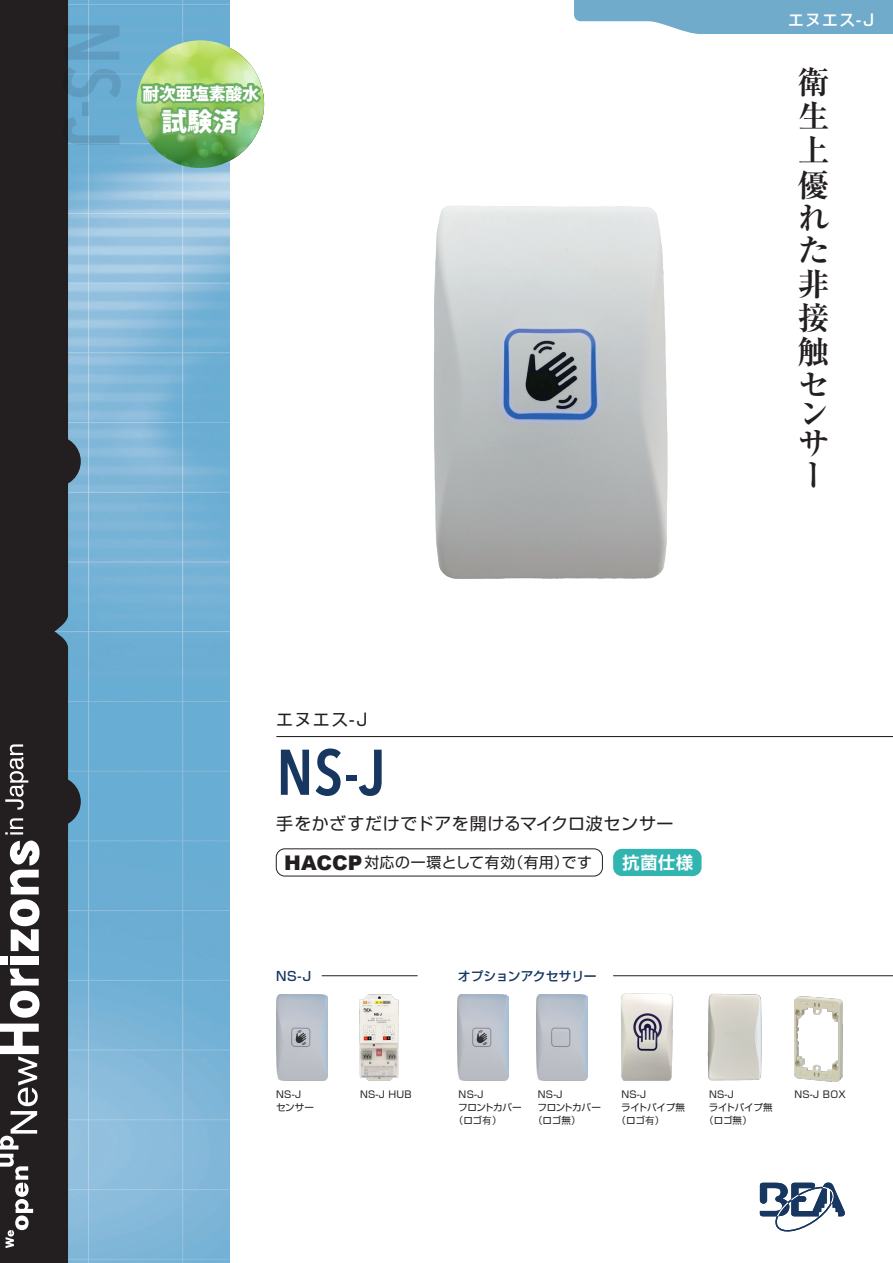
<style>
.page{position:relative;width:893px;height:1263px;background:#fff}
.page>*{position:absolute;margin:0;border:0;box-sizing:border-box;transform-origin:0 0}
.t1{font:600 63.75px "Avenir Next Condensed";color:#173660}
.t2{font:700 31.95px/33.8px "Ryumin Pro";color:#231f20;text-align:justify}
.t3{font:800 25.5px "Koz Go Pr 6 N";color:#fff}
.t4{font:16.95px "Shin Go Pro";letter-spacing:.04em;color:#231f20}
.t5{font:800 16.95px "Koz Go Pr 6 N";letter-spacing:-.025em;color:#fff}
.t6{font:700 16.95px "Shin Go Pro De";color:#fff}
.t7{font:500 15.9px "Shin Go Pro";color:#fff}
.t8{font:14.85px "Shin Go Pro";letter-spacing:.03em;color:#231f20}
.t9{font:500 12.75px "Shin Go Pro";color:#173660}
.t10{font:9.6px/12.8px "Shin Go Pro";letter-spacing:-.02em;color:#231f20}
.t11{font:9.6px "Shin Go Pro";letter-spacing:-.04em;color:#231f20}
.s1{font-family:"Arial";font-weight:900;font-size:20.25px}
.s2{font-family:"Koz Go Pr 6 N"}
</style>
<div class="page">
<img style="left:68px;top:0;width:162px;height:1263px">
<div style="left:0;top:0;width:68px;height:1263px;background:#231f20"></div>
<div style="left:30px;top:436px;width:51px;height:51px;background:#231f20;border-radius:50%"></div>
<div style="left:30px;top:776px;width:51px;height:51px;background:#231f20;border-radius:50%"></div>
<svg style="left:10px;top:968px;width:29px;height:17px"></svg>
<div style="left:11px;top:956px;width:28px;height:9px;background:#fff"></div>
<div style="left:0;top:956px;width:7px;height:9px;background:#fff"></div>
<svg style="left:10px;top:840px;width:30px;height:111px"></svg>
<svg style="left:0;top:991px;width:40px;height:257px"></svg>
<svg style="left:5px;top:818px;width:18px;height:16px"></svg>
<svg style="left:5px;top:744px;width:23px;height:65px"></svg>
<img style="left:794px;top:996px;width:49px;height:85px">
<img style="left:536px;top:995px;width:51px;height:85px">
<img style="left:276px;top:995px;width:51px;height:85px">
<img style="left:457px;top:995px;width:51px;height:85px">
<img style="left:433px;top:205px;width:235px;height:374px">
<img style="left:359px;top:994px;width:40px;height:87px">
<img style="left:621px;top:993px;width:53px;height:88px">
<svg style="left:574px;top:0;width:319px;height:34px;background:#81b4d1"></svg>
<hr style="left:276px;top:736px;width:617px;height:1px;background:#231f20">
<div style="left:276px;top:848px;width:327px;height:28px;border:1px solid #231f20;border-radius:9px"></div>
<div style="left:613px;top:849px;width:89px;height:27px;background:#32b5b1;border-radius:9px"></div>
<svg style="left:760px;top:1182px;width:85px;height:50px"></svg>
<svg style="left:136px;top:37px;width:129px;height:131px;background:#91c387"></svg>
<hr style="left:613px;top:975px;width:280px;height:1px;background:#231f20">
<hr style="left:322px;top:975px;width:96px;height:1px;background:#231f20">
<img style="left:707px;top:993px;width:55px;height:88px">
<h3 class="t5" style="left:142px;top:84px;width:118px">耐次亜塩素酸水</h3>
<h3 class="t3" style="left:162px;top:107px;width:78px">試験済</h3>
<h3 class="t7" style="left:788px;top:7px;width:88px">エヌエス-J</h3>
<h2 class="t2" style="left:798px;top:63px;width:33px">衛生上優れた非接触セ</h2>
<h2 class="t2" style="left:798px;top:396px;width:31px;line-height:30.9px">ンサー</h2>
<h3 class="t4" style="left:276px;top:705px;width:93px">エヌエス-J</h3>
<h1 class="t1" style="left:276px;top:717px;width:111px">NS-J</h1>
<h3 class="t4" style="left:276px;top:810px;width:399px">手をかざすだけでドアを開けるマイクロ波センサー</h3>
<h3 class="t8" style="left:284px;top:850px;width:309px"><span class="s1">HACCP</span>対応の一環として有効（有用）です</h3>
<h3 class="t6" style="left:623px;top:849px;width:72px">抗菌仕様</h3>
<h3 class="t9" style="left:276px;top:965px;width:37px">NS-J</h3>
<h3 class="t9" style="left:458px;top:965px;width:140px">オプションアクセサリー</h3>
<p class="t10" style="left:276px;top:1087px;width:40px">NS-J<br>センサー</p>
<p class="t10" style="left:360px;top:1087px;width:53px">NS-J HUB</p>
<p class="t10" style="left:459px;top:1087px;width:26px">NS-J</p>
<p class="t11" style="left:458px;top:1099px;width:65px">フロントカバー</p>
<p class="t10" style="left:454px;top:1113px;width:49px">（ロゴ<span class="s2">有</span>）</p>
<p class="t10" style="left:538px;top:1087px;width:26px">NS-J</p>
<p class="t11" style="left:537px;top:1099px;width:65px">フロントカバー</p>
<p class="t10" style="left:533px;top:1112px;width:49px">（ロゴ無）</p>
<p class="t10" style="left:621px;top:1087px;width:26px">NS-J</p>
<p class="t10" style="left:621px;top:1100px;width:65px">ライトパイプ無</p>
<p class="t10" style="left:617px;top:1112px;width:49px">（ロゴ<span class="s2">有</span>）</p>
<p class="t10" style="left:709px;top:1087px;width:26px">NS-J</p>
<p class="t10" style="left:709px;top:1100px;width:65px">ライトパイプ無</p>
<p class="t10" style="left:704px;top:1112px;width:49px">（ロゴ無）</p>
<p class="t10" style="left:794px;top:1087px;width:53px">NS-J BOX</p>
</div>
